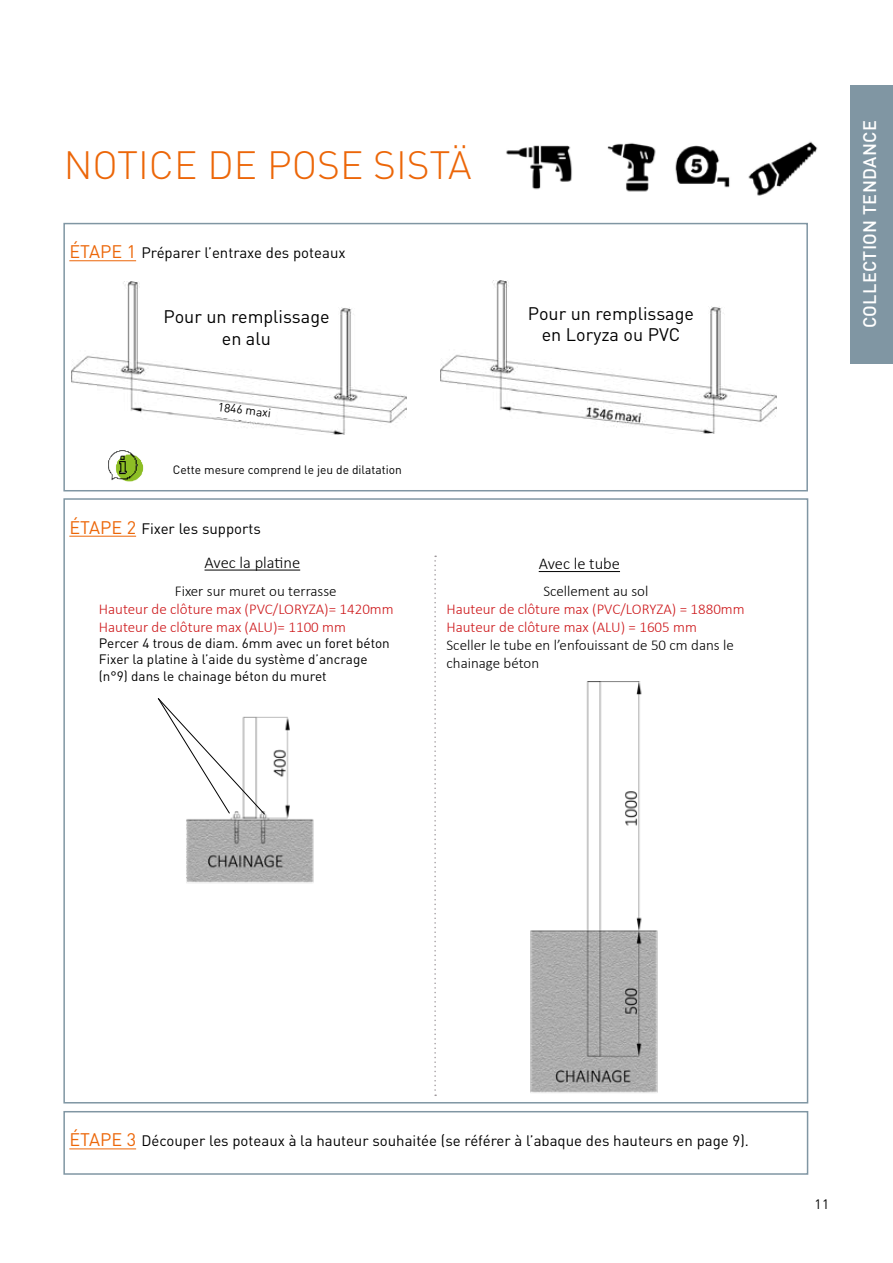
<style>
.page{position:relative;width:893px;height:1263px;background:#fff}
.page>*{position:absolute;margin:0;border:0;box-sizing:border-box;transform-origin:0 0}
.t1{font:300 39px "DIN Pro";color:#ec6608}
.t2{font:18px/21.6px "DIN Pro";color:#000;text-align:center}
.t3{font:500 18px "DIN Pro";letter-spacing:.02em;color:#fff}
.t4{font:300 16.5px "Calibri";color:#000}
.t5{font:300 15px/18px "Calibri";color:#cd171a}
.t6{font:15px "DIN Pro";color:#000}
.t7{font:300 15px/18px "Calibri";color:#000}
.t8{font:13.5px/16.2px "DIN Pro";color:#000}
.t9{font:12px "DIN Pro";color:#000}
.s1{font-size:18px;color:#ec6608}
</style>
<div class="page">
<div style="left:850px;top:85px;width:43px;height:279px;background:#8096a3"></div>
<img style="left:506px;top:143px;width:150px;height:49px">
<img style="left:675px;top:141px;width:143px;height:55px">
<img style="left:186px;top:716px;width:128px;height:167px">
<svg style="left:158px;top:698px;width:107px;height:117px"></svg>
<img style="left:530px;top:682px;width:128px;height:411px">
<hr style="left:205px;top:570px;width:95px;height:1px;background:#000">
<hr style="left:69px;top:536px;width:67px;height:1px;background:#ec6608">
<hr style="left:539px;top:571px;width:81px;height:1px;background:#000">
<svg style="left:434px;top:556px;width:2px;height:540px"></svg>
<hr style="left:69px;top:1148px;width:67px;height:1px;background:#ec6608">
<div style="left:63px;top:1111px;width:745px;height:64px;border:2px solid #8096a3"></div>
<hr style="left:69px;top:260px;width:67px;height:1px;background:#ec6608">
<div style="left:63px;top:223px;width:745px;height:268px;border:2px solid #8096a3"></div>
<img style="left:71px;top:281px;width:336px;height:153px">
<img style="left:99px;top:450px;width:49px;height:39px">
<svg style="left:212px;top:402px;width:65px;height:22px"></svg>
<img style="left:440px;top:281px;width:336px;height:153px">
<h1 class="t1" style="left:64px;top:134px;width:409px">NOTICE DE POSE SISTÄ</h1>
<p class="t6" style="left:69px;top:241px;width:278px"><span class="s1">ÉTAPE 1</span> Préparer l’entraxe des poteaux</p>
<p class="t2" style="left:164px;top:304px;width:168px">Pour un remplissage en alu</p>
<p class="t9" style="left:219px;top:397px;width:55px;rotate:7deg">1846 maxi</p>
<p class="t9" style="left:173px;top:460px;width:230px">Cette mesure comprend le jeu de dilatation</p>
<p class="t6" style="left:69px;top:516px;width:193px"><span class="s1">ÉTAPE 2</span> Fixer les supports</p>
<p class="t4" style="left:205px;top:552px;width:97px">Avec la platine</p>
<p class="t7" style="left:175px;top:582px;width:163px">Fixer sur muret ou terrasse</p>
<p class="t5" style="left:99px;top:600px;width:296px">Hauteur de clôture max (PVC/LORYZA)= 1420mm<br>Hauteur de clôture max (ALU)= 1100 mm</p>
<p class="t8" style="left:99px;top:634px;width:292px">Percer 4 trous de diam. 6mm avec un foret béton<br>Fixer la platine à l’aide du système d’ancrage (n°9) dans le chainage béton du muret</p>
<p class="t2" style="left:528px;top:301px;width:168px">Pour un remplissage en Loryza ou PVC</p>
<p class="t4" style="left:539px;top:554px;width:83px">Avec le tube</p>
<p class="t7" style="left:543px;top:582px;width:107px">Scellement au sol</p>
<p class="t5" style="left:446px;top:600px;width:300px">Hauteur de clôture max (PVC/LORYZA) = 1880mm<br>Hauteur de clôture max (ALU) = 1605 mm</p>
<p class="t7" style="left:446px;top:636px;width:289px">Sceller le tube en l’enfouissant de 50 cm dans le chainage béton</p>
<p class="t3" style="left:855px;top:328px;width:209px;rotate:-90deg">COLLECTION TENDANCE</p>
<p class="t6" style="left:69px;top:1129px;width:681px"><span class="s1">ÉTAPE 3</span> Découper les poteaux à la hauteur souhaitée (se référer à l’abaque des hauteurs en page 9).</p>
<p class="t8" style="left:814px;top:1194px;width:16px">11</p>
</div>
